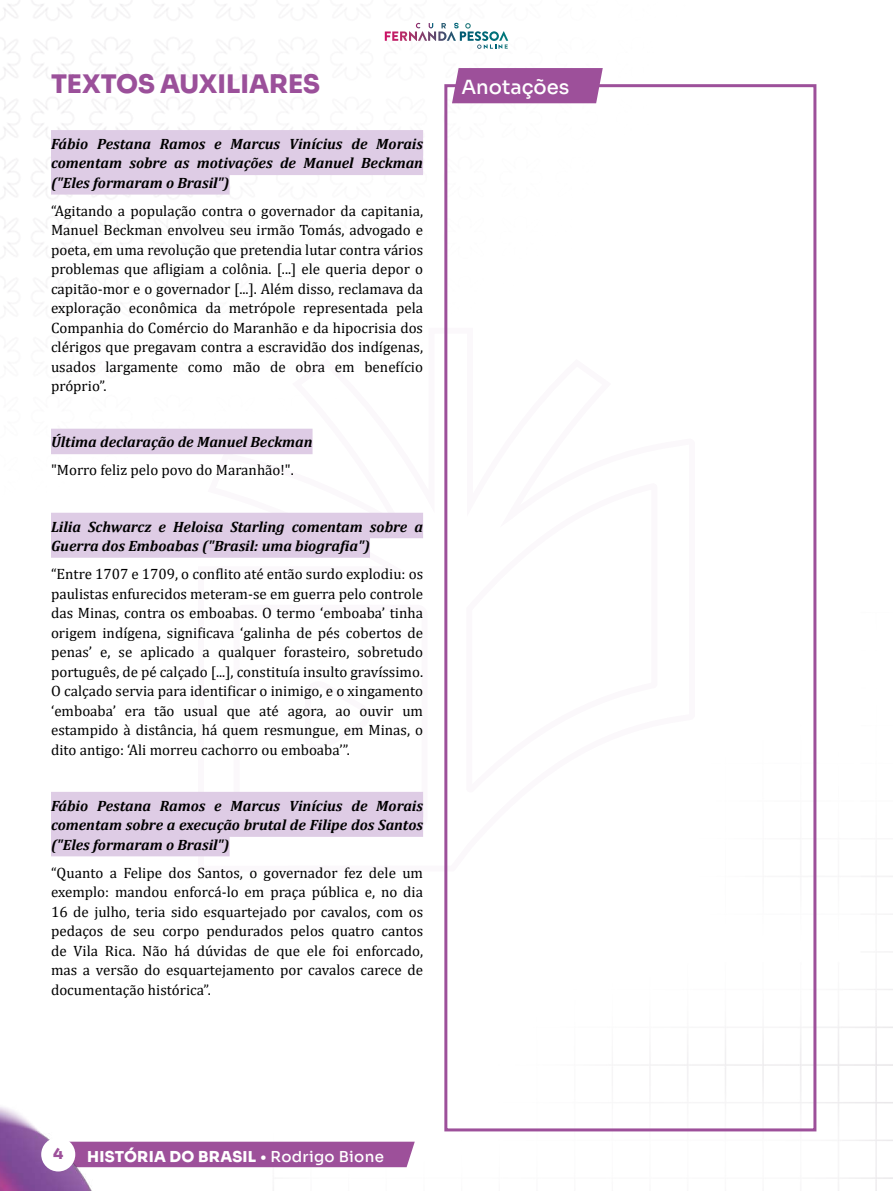
<style>
.page{position:relative;width:893px;height:1191px;background:#fff}
.page>*{position:absolute;margin:0;border:0;box-sizing:border-box;transform-origin:0 0}
.t1{font:25.5px "Sora";color:#9b509a}
.t2{font:500 19.5px "Sora";color:#fff}
.t3{font:15px/19.5px "Cambria";color:#000;text-align:justify}
.t4{font:italic 700 15px/19.5px "Cambria";color:#000;text-align:justify}
.t5{font:15px "Sora";letter-spacing:.02em;color:#fff}
.t6{font:15px "Sora";color:#9d509a}
.s1{font-family:"Cambria";font-weight:700}
.s2{font-weight:500}
</style>
<div class="page">
<img style="left:0;top:0;width:893px;height:1191px">
<svg style="left:195px;top:325px;width:505px;height:548px"></svg>
<svg style="left:409px;top:23px;width:99px;height:26px"></svg>
<div style="left:131px;top:1141px;width:284px;height:26px;background:#9d509a"></div>
<img style="left:0;top:1081px;width:131px;height:110px">
<div style="left:44px;top:1140px;width:28px;height:28px;background:#fff;border-radius:50%"></div>
<div style="left:41px;top:1137px;width:34px;height:34px;border:6px solid #fff;border-radius:50%"></div>
<div style="left:51px;top:130px;width:372px;height:26px;background:#decce5"></div>
<div style="left:51px;top:150px;width:372px;height:25px;background:#decce5"></div>
<div style="left:51px;top:169px;width:179px;height:26px;background:#decce5"></div>
<div style="left:51px;top:429px;width:262px;height:25px;background:#decce5"></div>
<div style="left:51px;top:513px;width:372px;height:25px;background:#decce5"></div>
<div style="left:51px;top:532px;width:319px;height:26px;background:#decce5"></div>
<div style="left:51px;top:792px;width:372px;height:25px;background:#decce5"></div>
<div style="left:51px;top:811px;width:372px;height:26px;background:#decce5"></div>
<div style="left:51px;top:831px;width:179px;height:25px;background:#decce5"></div>
<div style="left:444px;top:84px;width:372px;height:1047px;border:3px solid #9d509a"></div>
<div style="left:452px;top:68px;width:151px;height:35px;background:#9d509a"></div>
<h1 class="t1" style="left:51px;top:63px;width:270px">TEXTOS AUXILIARES</h1>
<p class="t4" style="left:51px;top:133px;width:374px">Fábio Pestana Ramos e Marcus Vinícius de Morais comentam sobre as motivações de Manuel Beckman ("Eles formaram o Brasil")</p>
<p class="t3" style="left:51px;top:201px;width:374px">“Agitando a população contra o governador da capitania, Manuel Beckman envolveu seu irmão Tomás, advogado e poeta, em uma revolução que pretendia lutar contra vários problemas que afligiam a colônia. [...] ele queria depor o capitão-mor e o governador [...]. Além disso, reclamava da exploração econômica da metrópole representada pela Companhia do Comércio do Maranhão e da hipocrisia dos clérigos que pregavam contra a escravidão dos indígenas, usados largamente como mão de obra em benefício próprio”.</p>
<p class="t4" style="left:51px;top:432px;width:263px">Última declaração de Manuel Beckman</p>
<p class="t3" style="left:51px;top:460px;width:244px">"Morro feliz pelo povo do Maranhão!".</p>
<p class="t4" style="left:51px;top:516px;width:374px">Lilia Schwarcz e Heloisa Starling comentam sobre a<br>Guerra dos Emboabas ("Brasil: uma biografia")</p>
<p class="t3" style="left:51px;top:564px;width:374px">“Entre 1707 e 1709, o conflito até então surdo explodiu: os paulistas enfurecidos meteram-se em guerra pelo controle das Minas, contra os emboabas. O termo ‘emboaba’ tinha origem indígena, significava ‘galinha de pés cobertos de penas’ e, se aplicado a qualquer forasteiro, sobretudo português, de pé calçado [...], constituía insulto gravíssimo.<br>O calçado servia para identificar o inimigo, e o xingamento ‘emboaba’ era tão usual que até agora, ao ouvir um estampido à distância, há quem resmungue, em Minas, o dito antigo: ‘Ali morreu cachorro ou emboaba’”.</p>
<p class="t4" style="left:51px;top:795px;width:374px">Fábio Pestana Ramos e Marcus Vinícius de Morais comentam sobre a execução brutal de Filipe dos Santos ("Eles formaram o Brasil")</p>
<p class="t3" style="left:51px;top:862px;width:374px">“Quanto a Felipe dos Santos, o governador fez dele um exemplo: mandou enforcá-lo em praça pública e, no dia 16 de julho, teria sido esquartejado por cavalos, com os pedaços de seu corpo pendurados pelos quatro cantos de Vila Rica. Não há dúvidas de que ele foi enforcado, mas a versão do esquartejamento por cavalos carece de documentação histórica”.</p>
<h2 class="t2" style="left:461px;top:71px;width:110px">Anotações</h2>
<p class="t6" style="left:53px;top:1141px;width:12px">4</p>
<p class="t5" style="left:87px;top:1143px;width:298px">HISTÓRIA DO BRASIL <span class="s1">•</span> <span class="s2">Rodrigo Bione</span></p>
</div>
